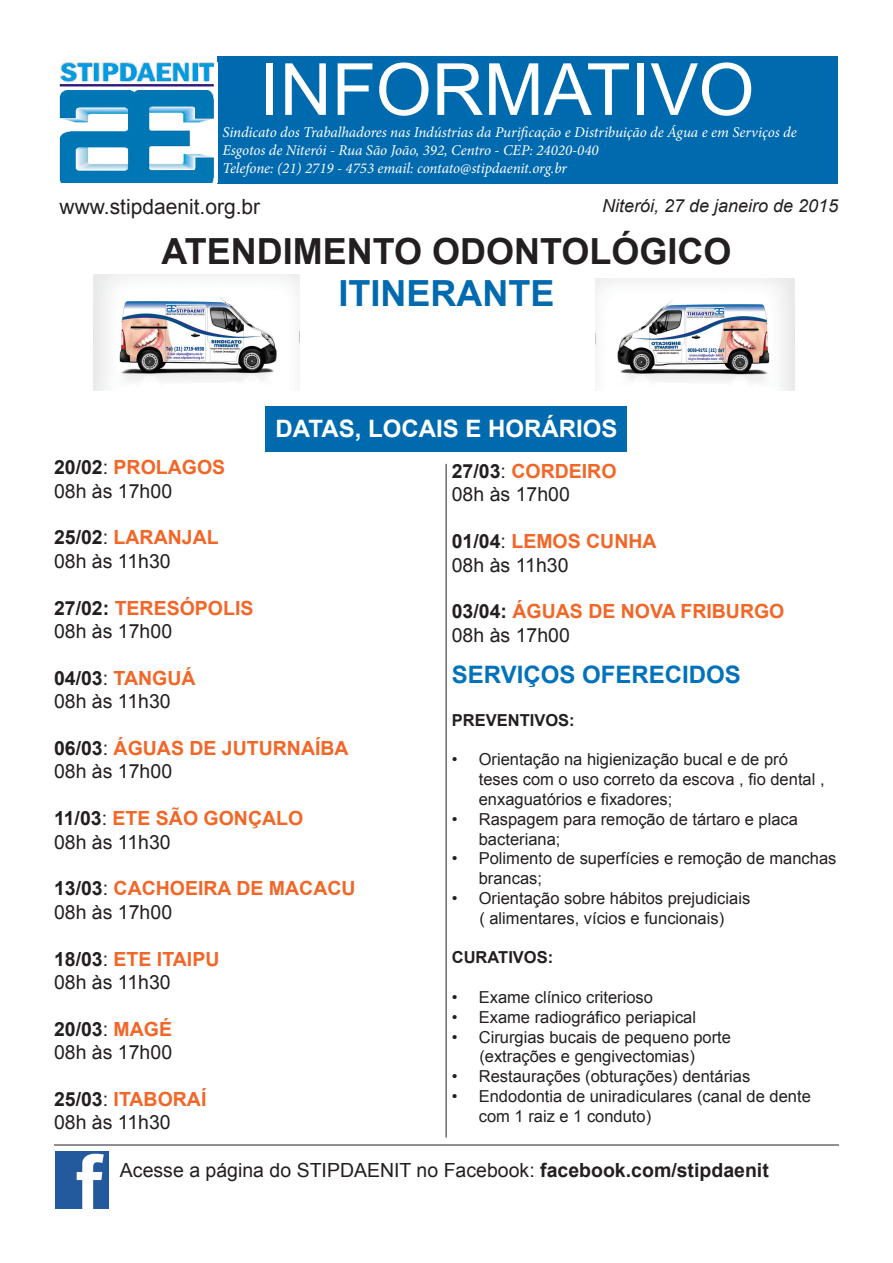
<style>
.page{position:relative;width:893px;height:1263px;background:#fff}
.page>*{position:absolute;margin:0;border:0;box-sizing:border-box;transform-origin:0 0}
.t1{font:72px "Arial";color:#fff}
.t2{font:700 36px "Arial";color:#231f20}
.t3{font:700 36px "Arial";color:#006aaf}
.t4{font:700 24px "Arial";color:#fff}
.t5{font:700 24px "Arial";color:#0072bb}
.t6{font:21px "Arial";color:#231f20}
.t7{font:700 19.5px "Arial";color:#f26627}
.t8{font:19.5px "Arial";color:#231f20}
.t9{font:700 19.5px "Arial";color:#231f20}
.t10{font:italic 18px "Arial";color:#231f20}
.t11{font:16.5px/19.8px "Arial";color:#231f20}
.t12{font:700 16.5px "Arial";color:#231f20}
.t13{font:italic 15px/18px "Minion Pro";letter-spacing:-.005em;color:#fff}
.s1{color:#231f20}
.s2{font-weight:400;color:#231f20}
.s3{font-weight:400}
.s4{color:#f26627}
.s5{font-weight:700}
</style>
<div class="page">
<div style="left:218px;top:56px;width:620px;height:128px;background:#006aaf"></div>
<img style="left:59px;top:63px;width:156px;height:119px">
<img style="left:94px;top:274px;width:206px;height:117px">
<img style="left:595px;top:279px;width:199px;height:112px">
<img style="left:56px;top:1151px;width:52px;height:58px">
<hr style="left:54px;top:1144px;width:785px;height:1px;background:#231f20">
<hr style="left:446px;top:464px;width:1px;height:673px;background:#231f20">
<div style="left:266px;top:406px;width:361px;height:45px;background:#006aaf"></div>
<p class="t1" style="left:260px;top:40px;width:496px">INFORMATIVO</p>
<p class="t13" style="left:223px;top:123px;width:576px">Sindicato dos Trabalhadores nas Indústrias da Purificação e Distribuição de Água e em Serviços de<br>Esgotos de Niterói - Rua São João, 392, Centro - CEP: 24020-040</p>
<p class="t13" style="left:223px;top:159px;width:346px">Telefone: (21) 2719 - 4753 email: contato@stipdaenit.org.br</p>
<p class="t10" style="left:602px;top:194px;width:238px">Niterói, 27 de janeiro de 2015</p>
<p class="t6" style="left:60px;top:192px;width:202px">www.stipdaenit.org.br</p>
<p class="t2" style="left:161px;top:226px;width:572px">ATENDIMENTO ODONTOLÓGICO</p>
<p class="t3" style="left:338px;top:268px;width:218px">ITINERANTE</p>
<p class="t4" style="left:276px;top:412px;width:343px">DATAS, LOCAIS E HORÁRIOS</p>
<p class="t7" style="left:452px;top:457px;width:166px"><span class="s1">27/03</span><span class="s2">:</span> CORDEIRO</p>
<p class="t8" style="left:452px;top:481px;width:120px">08h às 17h00</p>
<p class="t7" style="left:452px;top:528px;width:206px"><span class="s1">01/04</span><span class="s2">:</span> LEMOS CUNHA</p>
<p class="t8" style="left:452px;top:551px;width:118px">08h às 11h30</p>
<p class="t7" style="left:452px;top:598px;width:334px"><span class="s1">03/04:</span> ÁGUAS DE NOVA FRIBURGO</p>
<p class="t8" style="left:452px;top:622px;width:120px">08h às 17h00</p>
<p class="t7" style="left:54px;top:454px;width:173px"><span class="s1">20/02</span><span class="s2">:</span> PROLAGOS</p>
<p class="t8" style="left:54px;top:477px;width:120px">08h às 17h00</p>
<p class="t7" style="left:54px;top:524px;width:166px"><span class="s1">25/02</span><span class="s2">:</span> LARANJAL</p>
<p class="t8" style="left:54px;top:547px;width:118px">08h às 11h30</p>
<p class="t7" style="left:54px;top:594px;width:201px"><span class="s1">27/02:</span> TERESÓPOLIS</p>
<p class="t8" style="left:54px;top:618px;width:120px">08h às 17h00</p>
<p class="t7" style="left:54px;top:664px;width:143px"><span class="s1">04/03</span><span class="s2">:</span> TANGUÁ</p>
<p class="t8" style="left:54px;top:688px;width:118px">08h às 11h30</p>
<p class="t7" style="left:54px;top:734px;width:296px"><span class="s1">06/03</span><span class="s2">:</span> ÁGUAS DE JUTURNAÍBA</p>
<p class="t8" style="left:54px;top:758px;width:120px">08h às 17h00</p>
<p class="t7" style="left:54px;top:805px;width:251px"><span class="s1">11/03</span><span class="s2">:</span> ETE SÃO GONÇALO</p>
<p class="t8" style="left:54px;top:828px;width:118px">08h às 11h30</p>
<p class="t7" style="left:54px;top:875px;width:303px"><span class="s1">13/03</span><span class="s2">:</span> CACHOEIRA DE MACACU</p>
<p class="t8" style="left:54px;top:898px;width:120px">08h às 17h00</p>
<p class="t7" style="left:54px;top:945px;width:167px"><span class="s1">18/03</span><span class="s2">:</span> ETE ITAIPU</p>
<p class="t8" style="left:54px;top:969px;width:118px">08h às 11h30</p>
<p class="t9" style="left:54px;top:1015px;width:120px">20/03<span class="s3">:</span> <span class="s4">MAGÉ</span></p>
<p class="t8" style="left:54px;top:1039px;width:120px">08h às 17h00</p>
<p class="t7" style="left:54px;top:1085px;width:154px"><span class="s1">25/03</span><span class="s2">:</span> ITABORAÍ</p>
<p class="t8" style="left:54px;top:1109px;width:118px">08h às 11h30</p>
<p class="t5" style="left:452px;top:657px;width:290px">SERVIÇOS OFERECIDOS</p>
<p class="t12" style="left:452px;top:708px;width:124px">PREVENTIVOS:</p>
<p class="t11" style="left:479px;top:749px;width:347px;text-indent:-27px">• Orientação na higienização bucal e de pró teses com o uso correto da escova , fio dental , enxaguatórios e fixadores;</p>
<p class="t11" style="left:479px;top:809px;width:321px;text-indent:-27px">• Raspagem para remoção de tártaro e placa bacteriana;</p>
<p class="t11" style="left:479px;top:848px;width:359px;text-indent:-27px">• Polimento de superfícies e remoção de manchas brancas;</p>
<p class="t11" style="left:452px;top:888px;width:300px">• Orientação sobre hábitos prejudiciais</p>
<p class="t11" style="left:479px;top:908px;width:246px">( alimentares, vícios e funcionais)</p>
<p class="t12" style="left:452px;top:946px;width:103px">CURATIVOS:</p>
<p class="t11" style="left:452px;top:987px;width:203px">• Exame clínico criterioso</p>
<p class="t11" style="left:452px;top:1007px;width:246px">• Exame radiográfico periapical</p>
<p class="t11" style="left:452px;top:1027px;width:281px">• Cirurgias bucais de pequeno porte</p>
<p class="t11" style="left:479px;top:1046px;width:217px">(extrações e gengivectomias)</p>
<p class="t11" style="left:452px;top:1066px;width:300px">• Restaurações (obturações) dentárias</p>
<p class="t11" style="left:479px;top:1086px;width:334px;text-indent:-27px">• Endodontia de uniradiculares (canal de dente com 1 raiz e 1 conduto)</p>
<p class="t8" style="left:120px;top:1157px;width:650px">Acesse a página do STIPDAENIT no Facebook: <span class="s5">facebook.com/stipdaenit</span></p>
</div>
